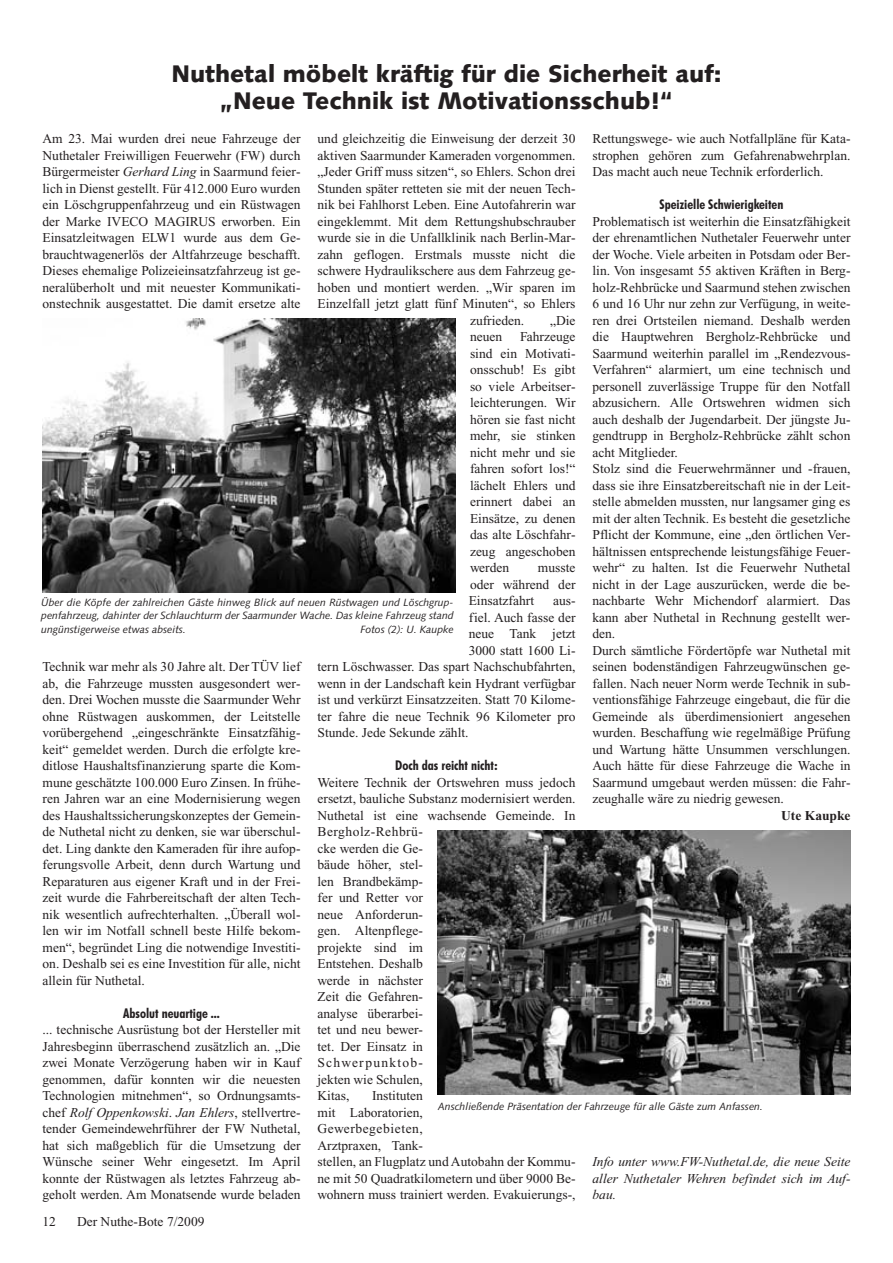
<style>
.page{position:relative;width:893px;height:1263px;background:#fff}
.page>*{position:absolute;margin:0;border:0;box-sizing:border-box;transform-origin:0 0}
.t1{font:900 24px/27px "Syntax";color:#231f20;text-align:center}
.t2{font:13.5px/16.5px "Times New Roman";color:#231f20;text-align:justify}
.t3{font:italic 13.5px/16.5px "Times New Roman";color:#231f20;text-align:justify}
.t4{font:700 condensed 13.5px "Futura BT";color:#231f20}
.t5{font:700 13.5px "Times New Roman";color:#231f20}
.t6{font:italic 10.5px/13.5px "Syntax";color:#231f20;text-align:justify}
.s1{font-style:italic}
.s2{color:#fff}
</style>
<div class="page">
<img style="left:43px;top:319px;width:412px;height:273px">
<img style="left:438px;top:831px;width:412px;height:263px">
<h1 class="t1" style="left:172px;top:61px;width:551px">Nuthetal möbelt kräftig für die Sicherheit auf: „Neue Technik ist Motivationsschub!“</h1>
<p class="t2" style="left:43px;top:132px;width:260px">Am 23. Mai wurden drei neue Fahrzeuge der Nuthetaler Freiwilligen Feuerwehr (FW) durch Bürgermeister <span class="s1">Gerhard Ling</span> in Saarmund feier&shy;lich in Dienst gestellt. Für 412.000 Euro wurden ein Löschgruppenfahrzeug und ein Rüstwagen der Marke IVECO MAGIRUS erworben. Ein Einsatzleitwagen ELW1 wurde aus dem Ge&shy;brauchtwagenerlös der Altfahrzeuge beschafft.<br>Dieses ehemalige Polizeieinsatzfahrzeug ist ge&shy;neralüberholt und mit neuester Kommunikati&shy;onstechnik ausgestattet. Die damit ersetze alte</p>
<p class="t2" style="left:317px;top:132px;width:260px">und gleichzeitig die Einweisung der derzeit 30</p>
<p class="t2" style="left:317px;top:148px;width:259px">aktiven Saarmunder Kameraden vorgenommen.</p>
<p class="t2" style="left:317px;top:165px;width:259px">„Jeder Griff muss sitzen“, so Ehlers. Schon drei</p>
<p class="t2" style="left:317px;top:181px;width:260px">Stunden später retteten sie mit der neuen Tech-</p>
<p class="t2" style="left:317px;top:198px;width:259px">nik bei Fahlhorst Leben. Eine Autofahrerin war</p>
<p class="t2" style="left:317px;top:214px;width:260px">eingeklemmt. Mit dem Rettungshubschrauber</p>
<p class="t2" style="left:317px;top:231px;width:260px">wurde sie in die Unfallklinik nach Berlin-Mar-</p>
<p class="t2" style="left:317px;top:247px;width:260px">zahn geflogen. Erstmals musste nicht die</p>
<p class="t2" style="left:317px;top:264px;width:260px">schwere Hydraulikschere aus dem Fahrzeug ge-</p>
<p class="t2" style="left:317px;top:280px;width:260px">hoben und montiert werden. „Wir sparen im</p>
<p class="t2" style="left:317px;top:297px;width:259px">Einzelfall jetzt glatt fünf Minuten“, so Ehlers</p>
<p class="t2" style="left:470px;top:313px;width:56px">zufrieden.</p>
<p class="t2" style="left:550px;top:313px;width:27px">„Die</p>
<p class="t2" style="left:470px;top:330px;width:34px">neuen</p>
<p class="t2" style="left:592px;top:132px;width:260px">Rettungswege- wie auch Notfallpläne für Kata&shy;strophen gehören zum Gefahrenabwehrplan.<br>Das macht auch neue Technik erforderlich.</p>
<p class="t4" style="left:659px;top:198px;width:125px">Speizielle Schwierigkeiten</p>
<p class="t2" style="left:592px;top:214px;width:260px;text-align:left">Problematisch ist weiterhin die Einsatzfähigkeit der ehrenamtlichen Nuthetaler Feuerwehr unter der Woche. Viele arbeiten in Potsdam oder Ber&shy;lin. Von insgesamt 55 aktiven Kräften in Berg&shy;holz-Rehbrücke und Saarmund stehen zwischen 6 und 16 Uhr nur zehn zur Verfügung, in weite&shy;ren drei Ortsteilen niemand. Deshalb werden die Hauptwehren Bergholz-Rehbrücke und Saarmund weiterhin parallel im „Rendezvous-Verfahren“ alarmiert, um eine technisch und personell zuverlässige Truppe für den Notfall abzusichern. Alle Ortswehren widmen sich auch deshalb der Jugendarbeit. Der jüngste Ju&shy;gendtrupp in Bergholz-Rehbrücke zählt schon acht Mitglieder.<br>Stolz sind die Feuerwehrmänner und -frauen, dass sie ihre Einsatzbereitschaft nie in der Leit&shy;stelle abmelden mussten, nur langsamer ging es mit der alten Technik. Es besteht die gesetzliche Pflicht der Kommune, eine „den örtlichen Ver&shy;hältnissen entsprechende leistungsfähige Feuer&shy;wehr“ zu halten. Ist die Feuerwehr Nuthetal nicht in der Lage auszurücken, werde die be&shy;nachbarte Wehr Michendorf alarmiert. Das kann aber Nuthetal in Rechnung gestellt wer&shy;den.<br>Durch sämtliche Fördertöpfe war Nuthetal mit seinen bodenständigen Fahrzeugwünschen ge&shy;fallen. Nach neuer Norm werde Technik in sub&shy;ventionsfähige Fahrzeuge eingebaut, die für die Gemeinde als überdimensioniert angesehen wurden. Beschaffung wie regelmäßige Prüfung und Wartung hätte Unsummen verschlungen.<br>Auch hätte für diese Fahrzeuge die Wache in Saarmund umgebaut werden müssen: die Fahr&shy;zeughalle wäre zu niedrig gewesen.</p>
<p class="t5" style="left:781px;top:810px;width:71px">Ute Kaupke</p>
<p class="t2" style="left:470px;top:330px;width:107px;text-indent:50px">Fahrzeuge sind ein Motivati&shy;onsschub! Es gibt so viele Arbeitser&shy;leichterungen. Wir hören sie fast nicht mehr, sie stinken nicht mehr und sie fahren sofort los!“ lächelt Ehlers und erinnert dabei an Einsätze, zu denen das alte Löschfahr&shy;zeug angeschoben werden</p>
<p class="t2" style="left:469px;top:561px;width:108px;text-indent:69px">musste oder während der Einsatzfahrt</p>
<p class="t6" style="left:41px;top:596px;width:414px">Über die Köpfe der zahlreichen Gäste hinweg Blick auf neuen Rüstwagen und Löschgrup&shy;penfahrzeug, dahinter der Schlauchturm der Saarmunder Wache. Das kleine Fahrzeug stand ungünstigerweise etwas abseits.</p>
<p class="t2" style="left:553px;top:594px;width:24px">aus-</p>
<p class="t2" style="left:469px;top:610px;width:108px">fiel. Auch fasse der</p>
<p class="t2" style="left:469px;top:627px;width:108px">neue Tank jetzt</p>
<p class="t2" style="left:469px;top:643px;width:108px">3000 statt 1600 Li-</p>
<p class="t2" style="left:317px;top:660px;width:259px">tern Löschwasser. Das spart Nachschubfahrten,</p>
<p class="t2" style="left:317px;top:676px;width:259px">wenn in der Landschaft kein Hydrant verfügbar</p>
<p class="t2" style="left:317px;top:693px;width:260px">ist und verkürzt Einsatzzeiten. Statt 70 Kilome-</p>
<p class="t2" style="left:317px;top:709px;width:259px">ter fahre die neue Technik 96 Kilometer pro</p>
<p class="t2" style="left:317px;top:726px;width:153px">Stunde. Jede Sekunde zählt.</p>
<p class="t4" style="left:395px;top:759px;width:104px">Doch das reicht nicht:</p>
<p class="t2" style="left:317px;top:775px;width:260px;text-align:left">Weitere Technik der Ortswehren muss jedoch ersetzt, bauliche Substanz modernisiert werden.<br>Nuthetal ist eine wachsende Gemeinde. In<br>Bergholz-Rehbrü-<br>cke werden die Ge-<br>bäude höher, stel-<br>len Brandbekämp-<br>fer und Retter vor<br>neue Anforderun-<br>gen. Altenpflege-<br>projekte sind im<br>Entstehen. Deshalb<br>werde in nächster<br>Zeit die Gefahren-<br>analyse überarbei-<br>tet und neu bewer-<br>tet. Der Einsatz in<br>Schwerpunktob-<br>jekten wie Schulen,<br>Kitas,</p>
<p class="t6" style="left:360px;top:623px;width:95px">Fotos (2): U. Kaupke</p>
<p class="t2" style="left:43px;top:660px;width:260px">Technik war mehr als 30 Jahre alt. Der TÜV lief ab, die Fahrzeuge mussten ausgesondert wer&shy;den. Drei Wochen musste die Saarmunder Wehr ohne Rüstwagen auskommen, der Leitstelle vorübergehend „eingeschränkte Einsatzfähig&shy;keit“ gemeldet werden. Durch die erfolgte kre&shy;ditlose Haushaltsfinanzierung sparte die Kom&shy;mune geschätzte 100.000 Euro Zinsen. In frühe&shy;ren Jahren war an eine Modernisierung wegen des Haushaltssicherungskonzeptes der Gemein&shy;de Nuthetal nicht zu denken, sie war überschul&shy;det. Ling dankte den Kameraden für ihre aufop&shy;ferungsvolle Arbeit, denn durch Wartung und Reparaturen aus eigener Kraft und in der Frei&shy;zeit wurde die Fahrbereitschaft der alten Tech&shy;nik wesentlich aufrechterhalten. „Überall wol&shy;len wir im Notfall schnell beste Hilfe bekom&shy;men“, begründet Ling die notwendige Investiti&shy;on. Deshalb sei es eine Investition für alle, nicht allein für Nuthetal.</p>
<p class="t4" style="left:123px;top:1006px;width:98px">Absolut neuartige ...</p>
<p class="t2" style="left:43px;top:1023px;width:260px">... technische Ausrüstung bot der Hersteller mit Jahresbeginn überraschend zusätzlich an. „Die zwei Monate Verzögerung haben wir in Kauf genommen, dafür konnten wir die neuesten Technologien mitnehmen“, so Ordnungsamts&shy;chef <span class="s1">Rolf Oppenkowski</span>. <span class="s1">Jan Ehlers</span>, stellvertre&shy;tender Gemeindewehrführer der FW Nuthetal, hat sich maßgeblich für die Umsetzung der Wünsche seiner Wehr eingesetzt. Im April konnte der Rüstwagen als letztes Fahrzeug ab&shy;geholt werden. Am Monatsende wurde beladen</p>
<p class="t2" style="left:317px;top:1089px;width:260px;text-align:left;text-indent:54px">Instituten<br>mit Laboratorien,<br>Gewerbegebieten,<br>Arztpraxen, Tank-<br>stellen, an Flugplatz und Autobahn der Kommu&shy;ne mit 50 Quadratkilometern und über 9000 Be&shy;wohnern muss trainiert werden. Evakuierungs-,</p>
<p class="t6" style="left:438px;top:1100px;width:326px">Anschließende Präsentation der Fahrzeuge für alle Gäste zum Anfassen.</p>
<p class="t3" style="left:592px;top:1155px;width:260px">Info unter www.FW-Nuthetal.de, die neue Seite aller Nuthetaler Wehren befindet sich im Auf&shy;bau.</p>
<p class="t2" style="left:43px;top:1214px;width:163px">12<span class="s2">mm</span>Der Nuthe-Bote 7/2009</p>
</div>
